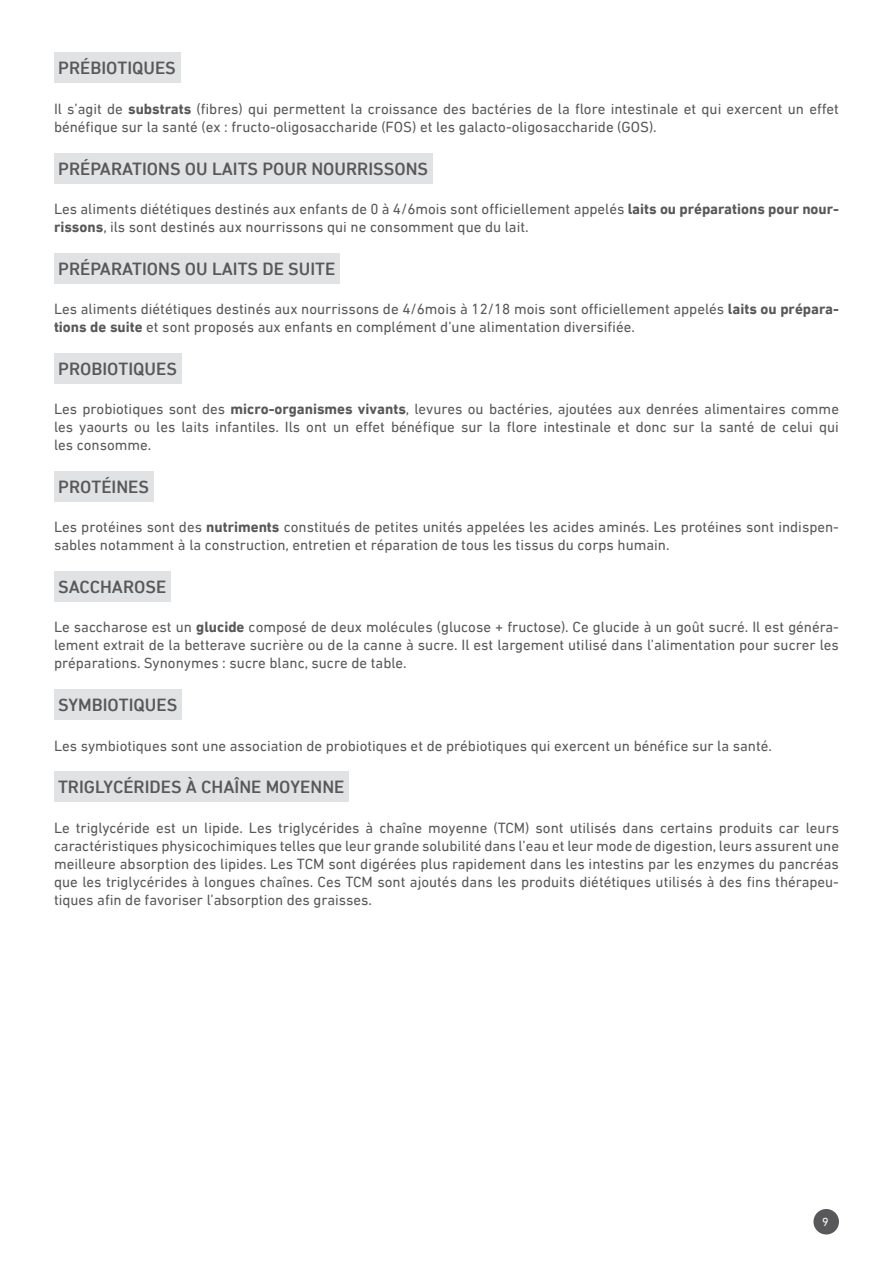
<style>
.page{position:relative;width:893px;height:1263px;background:#fff}
.page>*{position:absolute;margin:0;border:0;box-sizing:border-box;transform-origin:0 0}
.Titre_H3{font:500 18px "DIN Next LT Pro";color:#58585a}
.Texte{font:15px/18px "DIN Next LT Pro";color:#58585a}
.t1{font:12px "DIN Next LT Pro";color:#fff}
.s1{font-weight:700}
</style>
<div class="page">
<div style="left:813px;top:1209px;width:26px;height:25px;background:#58585a;border-radius:50%"></div>
<div style="left:54px;top:53px;width:126px;height:30px;background:#e1e2e3"></div>
<div style="left:54px;top:153px;width:378px;height:30px;background:#e1e2e3"></div>
<div style="left:54px;top:253px;width:286px;height:30px;background:#e1e2e3"></div>
<div style="left:54px;top:353px;width:127px;height:30px;background:#e1e2e3"></div>
<div style="left:54px;top:471px;width:99px;height:30px;background:#e1e2e3"></div>
<div style="left:54px;top:571px;width:116px;height:31px;background:#e1e2e3"></div>
<div style="left:54px;top:690px;width:128px;height:30px;background:#e1e2e3"></div>
<div style="left:54px;top:772px;width:295px;height:30px;background:#e1e2e3"></div>
<h3 class="Titre_H3" style="left:58px;top:58px;width:119px">PRÉBIOTIQUES</h3>
<p class="Texte" style="left:54px;top:99px;width:786px">Il s’agit de <span class="s1">substrats</span> (fibres) qui permettent la croissance des bactéries de la flore intestinale et qui exercent un effet bénéfique sur la santé (ex : fructo-oligosaccharide (FOS) et les galacto-oligosaccharide (GOS).</p>
<h3 class="Titre_H3" style="left:58px;top:158px;width:371px">PRÉPARATIONS OU LAITS POUR NOURRISSONS</h3>
<p class="Texte" style="left:54px;top:200px;width:786px">Les aliments diététiques destinés aux enfants de 0 à 4/6mois sont officiellement appelés <span class="s1">laits ou préparations pour nour&shy;rissons</span>, ils sont destinés aux nourrissons qui ne consomment que du lait.</p>
<h3 class="Titre_H3" style="left:58px;top:258px;width:279px">PRÉPARATIONS OU LAITS DE SUITE</h3>
<p class="Texte" style="left:54px;top:300px;width:786px">Les aliments diététiques destinés aux nourrissons de 4/6mois à 12/18 mois sont officiellement appelés <span class="s1">laits ou prépara&shy;tions de suite</span> et sont proposés aux enfants en complément d’une alimentation diversifiée.</p>
<h3 class="Titre_H3" style="left:58px;top:358px;width:120px">PROBIOTIQUES</h3>
<p class="Texte" style="left:54px;top:400px;width:786px;text-align:justify">Les probiotiques sont des <span class="s1">micro-organismes vivants</span>, levures ou bactéries, ajoutées aux denrées alimentaires comme les yaourts ou les laits infantiles. Ils ont un effet bénéfique sur la flore intestinale et donc sur la santé de celui qui les consomme.</p>
<h3 class="Titre_H3" style="left:58px;top:476px;width:92px">PROTÉINES</h3>
<p class="Texte" style="left:54px;top:518px;width:786px">Les protéines sont des <span class="s1">nutriments</span> constitués de petites unités appelées les acides aminés. Les protéines sont indispen&shy;sables notamment à la construction, entretien et réparation de tous les tissus du corps humain.</p>
<h3 class="Titre_H3" style="left:58px;top:576px;width:109px">SACCHAROSE</h3>
<p class="Texte" style="left:54px;top:618px;width:786px;text-align:justify">Le saccharose est un <span class="s1">glucide</span> composé de deux molécules (glucose + fructose). Ce glucide à un goût sucré. Il est généra&shy;lement extrait de la betterave sucrière ou de la canne à sucre. Il est largement utilisé dans l’alimentation pour sucrer les préparations. Synonymes : sucre blanc, sucre de table.</p>
<h3 class="Titre_H3" style="left:58px;top:695px;width:121px">SYMBIOTIQUES</h3>
<p class="Texte" style="left:54px;top:736px;width:720px">Les symbiotiques sont une association de probiotiques et de prébiotiques qui exercent un bénéfice sur la santé.</p>
<h3 class="Titre_H3" style="left:58px;top:777px;width:288px">TRIGLYCÉRIDES À CHAÎNE MOYENNE</h3>
<p class="Texte" style="left:54px;top:818px;width:786px;text-align:justify">Le triglycéride est un lipide. Les triglycérides à chaîne moyenne (TCM) sont utilisés dans certains produits car leurs caractéristiques physicochimiques telles que leur grande solubilité dans l’eau et leur mode de digestion, leurs assurent une meilleure absorption des lipides. Les TCM sont digérées plus rapidement dans les intestins par les enzymes du pancréas que les triglycérides à longues chaînes. Ces TCM sont ajoutés dans les produits diététiques utilisés à des fins thérapeu&shy;tiques afin de favoriser l’absorption des graisses.</p>
<p class="t1" style="left:822px;top:1215px;width:8px">9</p>
</div>
